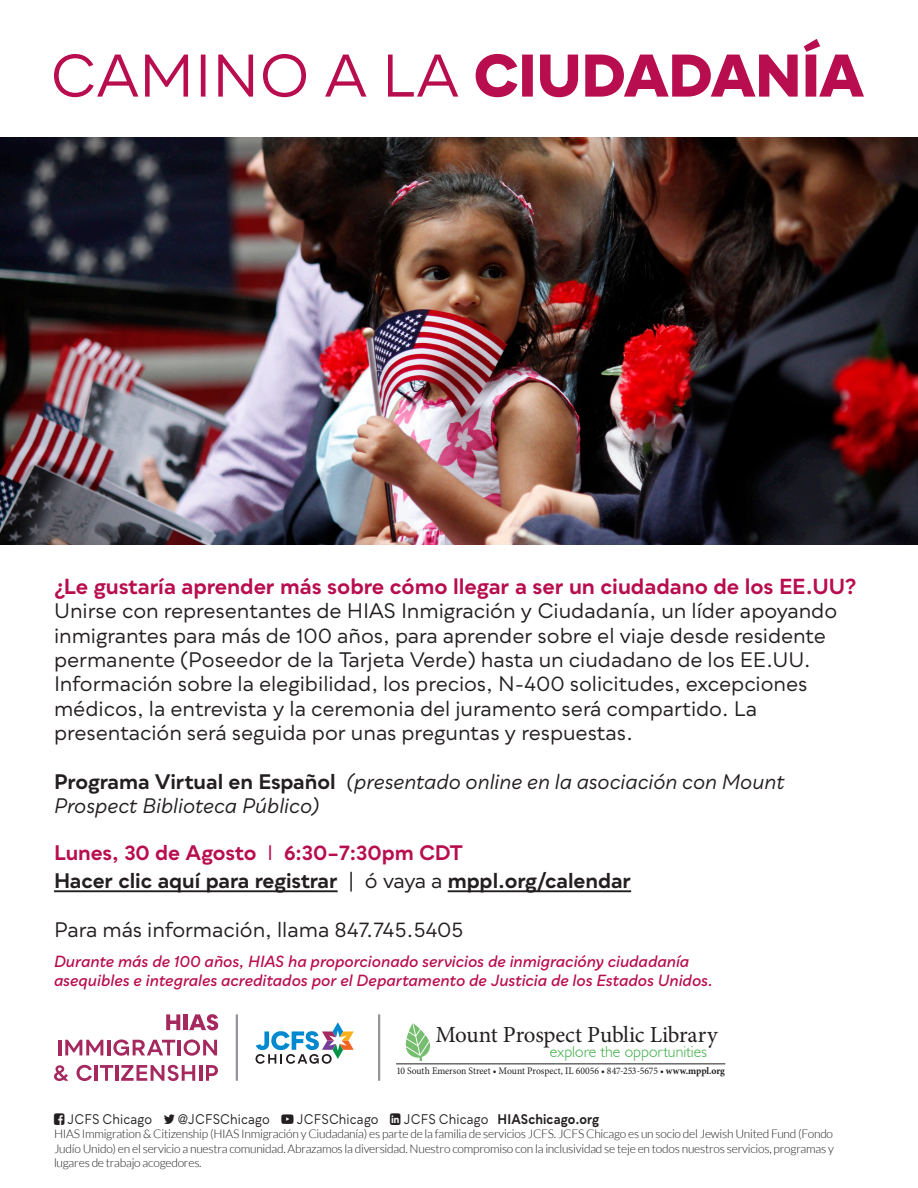
<style>
.page{position:relative;width:918px;height:1188px;background:#fff}
.page>*{position:absolute;margin:0;border:0;box-sizing:border-box;transform-origin:0 0}
.t1{font:23.1px "Minion Pro";letter-spacing:-.01em;color:#231f20}
.t2{font:700 21px "Qualion";letter-spacing:-.005em;color:#b80d4e}
.t3{font:20.25px/24.3px "Qualion";letter-spacing:-.005em;color:#231f20}
.t4{font:italic 20.25px/24.3px "Qualion";letter-spacing:-.005em;color:#231f20}
.t5{font:700 20.25px "Qualion";letter-spacing:-.005em;color:#231f20}
.t6{font:700 20.25px "Qualion";letter-spacing:-.01em;color:#b80d4e}
.t7{font:300 15.9px "Humanist 521 BT";letter-spacing:.005em;color:#40ae49}
.t8{font:italic 600 15.6px "Qualion";letter-spacing:-.005em;color:#b80d4e}
.t9{font:13.5px "Qualion";letter-spacing:.01em;color:#231f20;scale:.9 1}
.t10{font:700 13.5px "Qualion";letter-spacing:.01em;color:#231f20;scale:.9 1}
.t11{font:300 12px "Lato";letter-spacing:-.02em;color:#231f20}
.t12{font:10.05px "Minion Pro";letter-spacing:-.005em;color:#231f20;scale:.96 1}
.s1{font-weight:700;font-style:normal}
.s2{font-weight:400}
.s3{font-weight:700}
.s4{font-family:"Helvetica Neue LT Std";font-stretch:condensed}
</style>
<div class="page">
<hr style="left:54px;top:890px;width:284px;height:2px;background:#231f20">
<hr style="left:448px;top:890px;width:183px;height:2px;background:#231f20">
<svg style="left:166px;top:1014px;width:14px;height:16px"></svg>
<hr style="left:184px;top:1014px;width:4px;height:16px;background:#a5285f">
<svg style="left:189px;top:1014px;width:29px;height:16px"></svg>
<hr style="left:58px;top:1040px;width:3px;height:15px;background:#a5285f">
<svg style="left:65px;top:1040px;width:38px;height:15px"></svg>
<hr style="left:107px;top:1040px;width:3px;height:15px;background:#a5285f">
<svg style="left:113px;top:1040px;width:62px;height:16px"></svg>
<hr style="left:177px;top:1040px;width:4px;height:15px;background:#a5285f">
<svg style="left:184px;top:1040px;width:33px;height:16px"></svg>
<svg style="left:54px;top:1065px;width:14px;height:16px"></svg>
<svg style="left:77px;top:1065px;width:15px;height:16px"></svg>
<hr style="left:95px;top:1065px;width:3px;height:16px;background:#a5285f">
<svg style="left:100px;top:1065px;width:13px;height:16px"></svg>
<hr style="left:115px;top:1065px;width:3px;height:16px;background:#a5285f">
<svg style="left:121px;top:1065px;width:74px;height:16px"></svg>
<hr style="left:199px;top:1065px;width:3px;height:16px;background:#a5285f">
<svg style="left:206px;top:1065px;width:12px;height:16px"></svg>
<hr style="left:236px;top:1014px;width:2px;height:67px;background:#939598">
<svg style="left:255px;top:1022px;width:99px;height:42px"></svg>
<img style="left:0;top:138px;width:918px;height:406px">
<hr style="left:378px;top:1014px;width:2px;height:67px;background:#939598">
<hr style="left:396px;top:1064px;width:329px;height:1px;background:#231f20">
<img style="left:405px;top:1023px;width:24px;height:37px">
<svg style="left:54px;top:39px;width:810px;height:58px"></svg>
<p class="t2" style="left:54px;top:574px;width:804px">¿Le gustaría aprender más sobre cómo llegar a ser un ciudadano de los EE.UU?</p>
<p class="t3" style="left:54px;top:599px;width:785px">Unirse con representantes de HIAS Inmigración y Ciudadanía, un líder apoyando inmigrantes para más de 100 años, para aprender sobre el viaje desde residente permanente (Poseedor de la Tarjeta Verde) hasta un ciudadano de los EE.UU.<br>Información sobre la elegibilidad, los precios, N-400 solicitudes, excepciones médicos, la entrevista y la ceremonia del juramento será compartido. La presentación será seguida por unas preguntas y respuestas.</p>
<p class="t4" style="left:54px;top:770px;width:732px"><span class="s1">Programa Virtual en Español</span> (presentado online en la asociación con Mount<br>Prospect Biblioteca Público)</p>
<p class="t6" style="left:54px;top:841px;width:410px">Lunes, 30 de Agosto <span class="s2">I</span> 6:30–7:30pm CDT</p>
<p class="t5" style="left:54px;top:870px;width:579px">Hacer clic aquí para registrar <span class="s2">| ó vaya a</span> mppl.org/calendar</p>
<p class="t3" style="left:54px;top:918px;width:411px">Para más información, llama 847.745.5405</p>
<p class="t8" style="left:54px;top:953px;width:637px">Durante más de 100 años, HIAS ha proporcionado servicios de inmigracióny ciudadanía</p>
<p class="t8" style="left:54px;top:971px;width:661px">asequibles e integrales acreditados por el Departamento de Justicia de los Estados Unidos.</p>
<p class="t1" style="left:435px;top:1019px;width:284px">Mount Prospect Public Library</p>
<p class="t7" style="left:550px;top:1042px;width:159px">explore the opportunities</p>
<p class="t12" style="left:396px;top:1065px;width:344px">10 South Emerson Street • Mount Prospect, IL 60056 • 847-253-5675 • <span class="s3">www.mppl.org</span></p>
<p class="t9" style="left:67px;top:1111px;width:96px">JCFS Chicago</p>
<p class="t9" style="left:178px;top:1111px;width:103px"><span class="s4">@</span>JCFSChicago</p>
<p class="t9" style="left:297px;top:1111px;width:93px">JCFSChicago</p>
<p class="t10" style="left:404px;top:1111px;width:219px"><span class="s2">JCFS Chicago</span> HIASchicago.org</p>
<p class="t11" style="left:54px;top:1128px;width:781px">HIAS Immigration &amp; Citizenship (HIAS Inmigración y Ciudadanía) es parte de la familia de servicios JCFS. JCFS Chicago es un socio del Jewish United Fund (Fondo</p>
<p class="t11" style="left:54px;top:1142px;width:781px">Judío Unido) en el servicio a nuestra comunidad. Abrazamos la diversidad. Nuestro compromiso con la inclusividad se teje en todos nuestros servicios, programas y</p>
<p class="t11" style="left:54px;top:1156px;width:149px">lugares de trabajo acogedores.</p>
</div>
